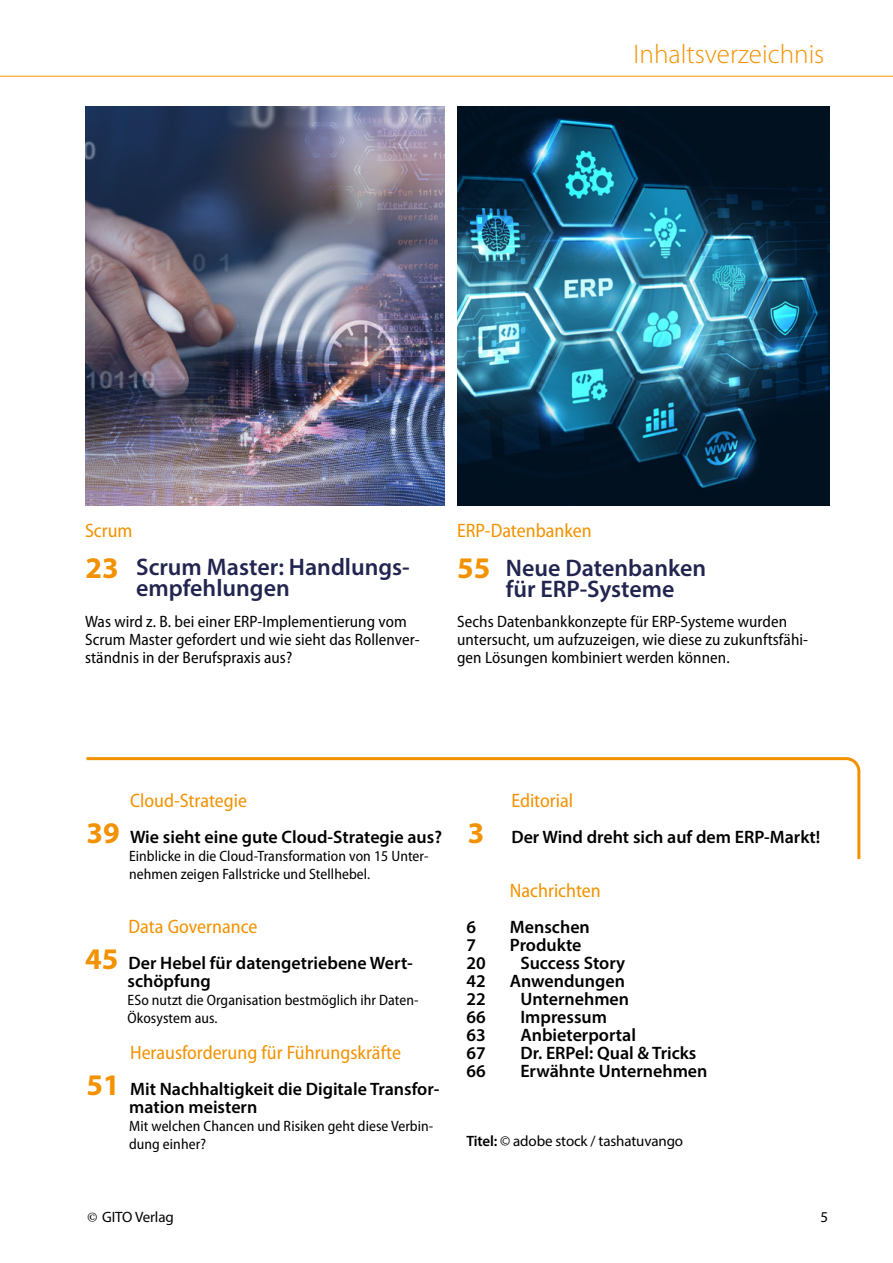
<style>
.page{position:relative;width:893px;height:1263px;background:#fff}
.page>*{position:absolute;margin:0;border:0;box-sizing:border-box;transform-origin:0 0}
.t1{font:700 30px "Myriad Pro";color:#f39200}
.t2{font:300 27px "Myriad Pro";color:#f39200}
.t3{font:600 24px/21px "Myriad Pro";color:#22254f}
.t4{font:semi-condensed 19.5px "Myriad Pro";color:#f39200}
.t5{font:600 18px/18px "Myriad Pro";color:#000}
.t6{font:semi-condensed 16.5px/18px "Myriad Pro";letter-spacing:.005em;color:#000}
.t7{font:semi-condensed 15px/18px "Myriad Pro";letter-spacing:.005em;color:#000}
.t8{font:15px "Myriad Pro";letter-spacing:-.01em;color:#000}
.s1{font-weight:700;font-size:30px;color:#f39200}
.s2{font-weight:600}
.s3{font-family:"Minion Pro"}
</style>
<div class="page">
<img style="left:85px;top:106px;width:359px;height:399px">
<img style="left:457px;top:106px;width:372px;height:399px">
<svg style="left:86px;top:757px;width:775px;height:102px"></svg>
<hr style="left:0;top:76px;width:893px;height:1px;background:#f39200">
<p class="t4" style="left:85px;top:520px;width:49px">Scrum</p>
<h2 class="t2" style="left:633px;top:39px;width:192px">Inhaltsverzeichnis</h2>
<p class="t4" style="left:457px;top:520px;width:136px">ERP-Datenbanken</p>
<h1 class="t1" style="left:86px;top:548px;width:35px">23</h1>
<h3 class="t3" style="left:506px;top:556px;width:202px;text-indent:-49px"><span class="s1">55</span> Neue Datenbanken für ERP-Systeme</h3>
<h3 class="t3" style="left:136px;top:556px;width:275px">Scrum Master: Handlungs&shy;empfehlungen</h3>
<p class="t6" style="left:85px;top:613px;width:336px">Was wird z. B. bei einer ERP-Implementierung vom<br>Scrum Master gefordert und wie sieht das Rollenver&shy;ständnis in der Berufspraxis aus?</p>
<p class="t6" style="left:457px;top:613px;width:352px">Sechs Datenbankkonzepte für ERP-Systeme wurden untersucht, um aufzuzeigen, wie diese zu zukunftsfähi&shy;gen Lösungen kombiniert werden können.</p>
<p class="t4" style="left:130px;top:790px;width:118px">Cloud-Strategie</p>
<p class="t5" style="left:87px;top:828px;width:357px"><span class="s1">39</span> Wie sieht eine gute Cloud-Strategie aus?</p>
<p class="t7" style="left:129px;top:847px;width:301px">Einblicke in die Cloud-Transformation von 15 Unter&shy;nehmen zeigen Fallstricke und Stellhebel.</p>
<p class="t4" style="left:129px;top:916px;width:130px">Data Governance</p>
<p class="t5" style="left:128px;top:954px;width:287px;text-indent:-43px"><span class="s1">45</span> Der Hebel für datengetriebene Wert&shy;schöpfung</p>
<p class="t7" style="left:128px;top:991px;width:293px">ESo nutzt die Organisation bestmöglich ihr Daten-<br>Ökosystem aus.</p>
<p class="t4" style="left:130px;top:1042px;width:272px">Herausforderung für Führungskräfte</p>
<p class="t5" style="left:129px;top:1080px;width:312px;text-indent:-43px"><span class="s1">51</span> Mit Nachhaltigkeit die Digitale Transfor&shy;mation meistern</p>
<p class="t7" style="left:129px;top:1117px;width:306px">Mit welchen Chancen und Risiken geht diese Verbin&shy;dung einher?</p>
<p class="t4" style="left:511px;top:790px;width:63px">Editorial</p>
<p class="t5" style="left:468px;top:828px;width:354px"><span class="s1">3</span> Der Wind dreht sich auf dem ERP-Markt!</p>
<p class="t4" style="left:510px;top:880px;width:92px">Nachrichten</p>
<p class="t5" style="left:466px;top:918px;width:11px">6</p>
<p class="t5" style="left:510px;top:918px;width:82px">Menschen</p>
<p class="t5" style="left:466px;top:936px;width:11px">7</p>
<p class="t5" style="left:510px;top:936px;width:73px">Produkte</p>
<p class="t5" style="left:466px;top:954px;width:21px">20</p>
<p class="t5" style="left:520px;top:954px;width:106px">Success Story</p>
<p class="t5" style="left:466px;top:972px;width:21px">42</p>
<p class="t5" style="left:510px;top:972px;width:117px">Anwendungen</p>
<p class="t5" style="left:466px;top:990px;width:21px">22</p>
<p class="t5" style="left:520px;top:990px;width:110px">Unternehmen</p>
<p class="t5" style="left:466px;top:1008px;width:21px">66</p>
<p class="t5" style="left:520px;top:1008px;width:88px">Impressum</p>
<p class="t5" style="left:466px;top:1026px;width:21px">63</p>
<p class="t5" style="left:520px;top:1026px;width:117px">Anbieterportal</p>
<p class="t5" style="left:466px;top:1044px;width:21px">67</p>
<p class="t5" style="left:520px;top:1044px;width:178px">Dr. ERPel: Qual &amp; Tricks</p>
<p class="t5" style="left:466px;top:1062px;width:21px">66</p>
<p class="t5" style="left:520px;top:1062px;width:189px">Erwähnte Unternehmen</p>
<p class="t8" style="left:466px;top:1132px;width:218px"><span class="s2">Titel:</span> © adobe stock / tashatuvango</p>
<p class="t8" style="left:87px;top:1207px;width:88px"><span class="s3">©</span> GITO Verlag</p>
<p class="t8" style="left:821px;top:1208px;width:9px">5</p>
</div>
